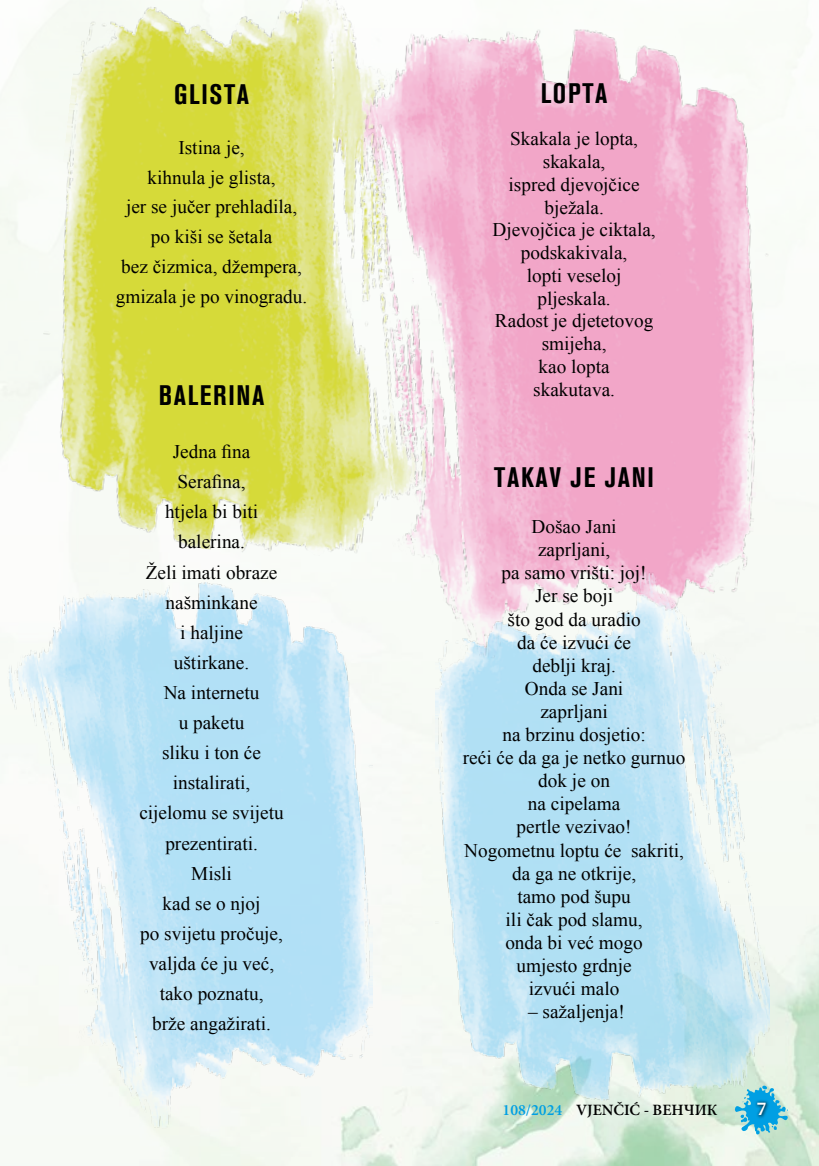
<style>
.page{position:relative;width:819px;height:1166px;background:#fff}
.page>*{position:absolute;margin:0;border:0;box-sizing:border-box;transform-origin:0 0}
.t1{font:700 condensed 28px "Akzidenz Grotesk Pro";letter-spacing:.06em;color:#000}
.t2{font:19.25px/23.1px "Times New Roman";color:#000;text-align:center}
.t3{font:19.25px "Source Serif Variable";color:#fff}
.t4{font:600 15.75px "Minion Pro";color:#000}
.s1{color:#009fe3}
</style>
<div class="page">
<img style="left:0;top:37px;width:819px;height:1129px">
<svg style="left:734px;top:1085px;width:54px;height:50px;background:#7fcbdb"></svg>
<div style="left:753px;top:1099px;width:17px;height:20px;background:#000;opacity:.7"></div>
<img style="left:299px;top:29px;width:486px;height:649px">
<img style="left:5px;top:582px;width:367px;height:547px">
<img style="left:435px;top:570px;width:334px;height:531px">
<img style="left:21px;top:0;width:462px;height:573px">
<h1 class="t1" style="left:174px;top:77px;width:76px">GLISTA</h1>
<p class="t2" style="left:116px;top:132px;width:193px;line-height:29.8px">Istina je,<br>kihnula je glista,<br>jer se jučer prehladila, po kiši se šetala<br>bez čizmica, džempera, gmizala je po vinogradu.</p>
<h1 class="t1" style="left:159px;top:377px;width:107px">BALERINA</h1>
<p class="t2" style="left:139px;top:436px;width:146px;line-height:30.1px">Jedna fina<br>Serafina,<br>htjela bi biti balerina.<br>Želi imati obraze našminkane<br>i haljine<br>uštirkane.<br>Na internetu<br>u paketu<br>sliku i ton će instalirati, cijelomu se svijetu prezentirati.<br>Misli<br>kad se o njoj<br>po svijetu pročuje, valjda će ju već, tako poznatu,<br>brže angažirati.</p>
<h1 class="t1" style="left:540px;top:75px;width:68px">LOPTA</h1>
<p class="t2" style="left:492px;top:127px;width:165px">Skakala je lopta, skakala,<br>ispred djevojčice bježala.<br>Djevojčica je ciktala, podskakivala,<br>lopti veseloj pljeskala.<br>Radost je djetetovog smijeha,<br>kao lopta<br>skakutava.</p>
<h1 class="t1" style="left:494px;top:459px;width:161px">TAKAV JE JANI</h1>
<p class="t2" style="left:463px;top:515px;width:224px">Došao Jani<br>zaprljani,<br>pa samo vrišti: joj!<br>Jer se boji<br>što god da uradio<br>da će izvući će<br>deblji kraj.<br>Onda se Jani<br>zaprljani<br>na brzinu dosjetio:<br>reći će da ga je netko gurnuo dok je on<br>na cipelama<br>pertle vezivao!<br>Nogometnu loptu će sakriti, da ga ne otkrije,<br>tamo pod šupu<br>ili čak pod slamu,<br>onda bi već mogo<br>umjesto grdnje<br>izvući malo<br>‒ sažaljenja!</p>
<p class="t4" style="left:502px;top:1099px;width:216px"><span class="s1">108/2024</span> VJENČIĆ - ВЕНЧИК</p>
<p class="t3" style="left:756px;top:1096px;width:12px">7</p>
</div>
